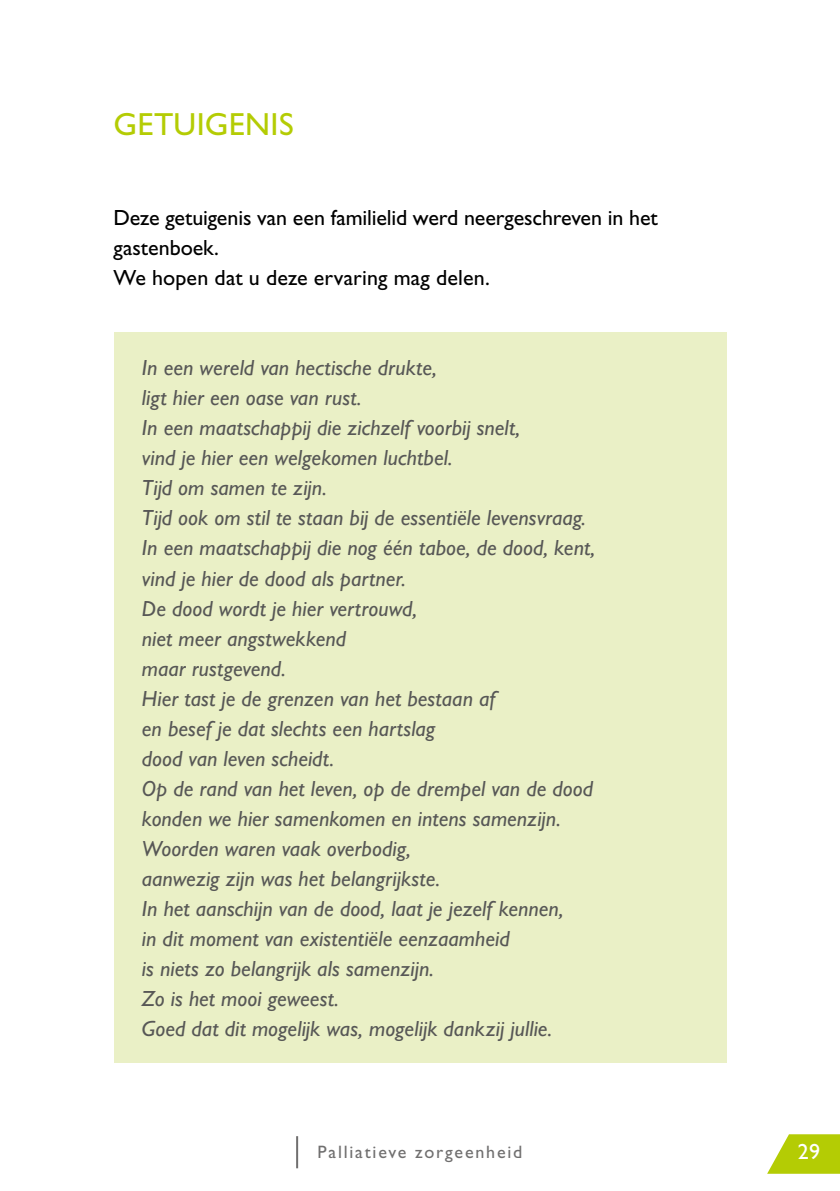
<style>
.page{position:relative;width:840px;height:1191px;background:#fff}
.page>*{position:absolute;margin:0;border:0;box-sizing:border-box;transform-origin:0 0}
.t1{font:32px "Gill Sans Std";letter-spacing:.01em;color:#b4cc04}
.t2{font:italic 22px/30px "Gill Sans Std";letter-spacing:.005em;color:#575756}
.t3{font:22px/30px "Gill Sans Std";letter-spacing:-.005em;color:#000}
.t4{font:22px "Gill Sans Std";color:#fff}
.t5{font:18px "Gill Sans Std";letter-spacing:.1em;color:#706f6f}
</style>
<div class="page">
<hr style="left:296px;top:1136px;width:2px;height:32px;background:#706f6f">
<svg style="left:767px;top:1134px;width:72px;height:39px"></svg>
<div style="left:113px;top:332px;width:613px;height:730px;background:#eaf0c6"></div>
<h1 class="t1" style="left:113px;top:106px;width:182px">GETUIGENIS</h1>
<p class="t3" style="left:113px;top:203px;width:545px">Deze getuigenis van een familielid werd neergeschreven in het gastenboek.<br>We hopen dat u deze ervaring mag delen.</p>
<p class="t2" style="left:142px;top:353px;width:454px">In een wereld van hectische drukte,<br>ligt hier een oase van rust.<br>In een maatschappij die zichzelf voorbij snelt,<br>vind je hier een welgekomen luchtbel.<br>Tijd om samen te zijn.<br>Tijd ook om stil te staan bij de essentiële levensvraag.<br>In een maatschappij die nog één taboe, de dood, kent, vind je hier de dood als partner.<br>De dood wordt je hier vertrouwd,<br>niet meer angstwekkend<br>maar rustgevend.<br>Hier tast je de grenzen van het bestaan af<br>en besef je dat slechts een hartslag<br>dood van leven scheidt.<br>Op de rand van het leven, op de drempel van de dood konden we hier samenkomen en intens samenzijn.<br>Woorden waren vaak overbodig,<br>aanwezig zijn was het belangrijkste.<br>In het aanschijn van de dood, laat je jezelf kennen,<br>in dit moment van existentiële eenzaamheid<br>is niets zo belangrijk als samenzijn.<br>Zo is het mooi geweest.<br>Goed dat dit mogelijk was, mogelijk dankzij jullie.</p>
<p class="t5" style="left:317px;top:1141px;width:206px">Palliatieve zorgeenheid</p>
<p class="t4" style="left:797px;top:1138px;width:23px">29</p>
</div>
